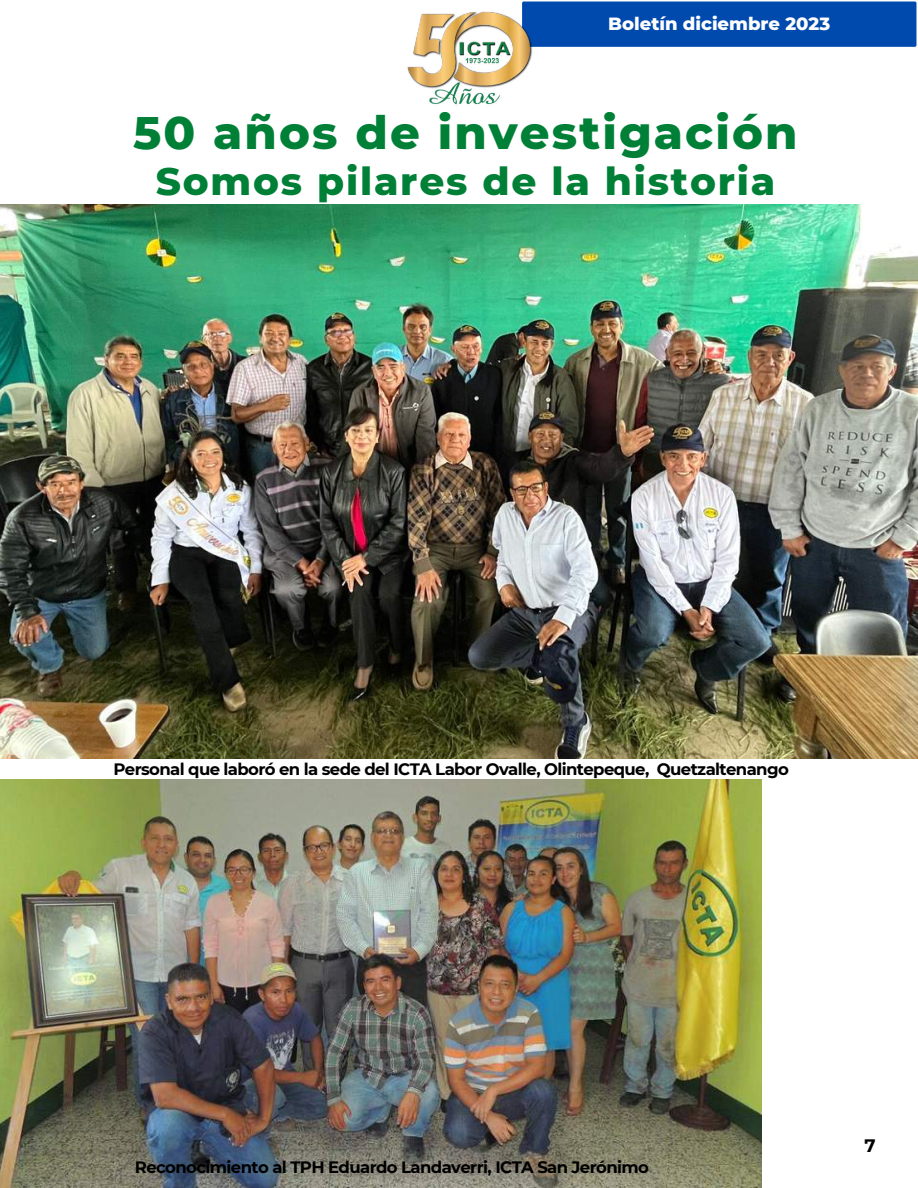
<style>
.page{position:relative;width:918px;height:1188px;background:#fff}
.page>*{position:absolute;margin:0;border:0;box-sizing:border-box;transform-origin:0 0}
.t1{font:800 46.5px "Montserrat";letter-spacing:.045em;color:#008037}
.t2{font:800 39px "Montserrat";letter-spacing:.045em;color:#008037}
.t3{font:800 18px "Montserrat";color:#fff}
.t4{font:700 18px "Montserrat";color:#000}
.t5{font:700 16.5px "Montserrat";letter-spacing:-.035em;color:#000}
</style>
<div class="page">
<div style="left:537px;top:1px;width:380px;height:46px;background:#004aad"></div>
<img style="left:407px;top:1px;width:130px;height:104px">
<img style="left:0;top:204px;width:918px;height:555px">
<img style="left:0;top:779px;width:762px;height:409px">
<p class="t3" style="left:608px;top:12px;width:223px">Boletín diciembre 2023</p>
<h1 class="t1" style="left:133px;top:104px;width:666px">50 años de investigación</h1>
<h2 class="t2" style="left:156px;top:157px;width:621px">Somos pilares de la historia</h2>
<p class="t5" style="left:113px;top:759px;width:677px">Personal que laboró en la sede del ICTA Labor Ovalle, Olintepeque, Quetzaltenango</p>
<p class="t5" style="left:135px;top:1158px;width:516px">Reconocimiento al TPH Eduardo Landaverri, ICTA San Jerónimo</p>
<p class="t4" style="left:865px;top:1135px;width:13px">7</p>
</div>
